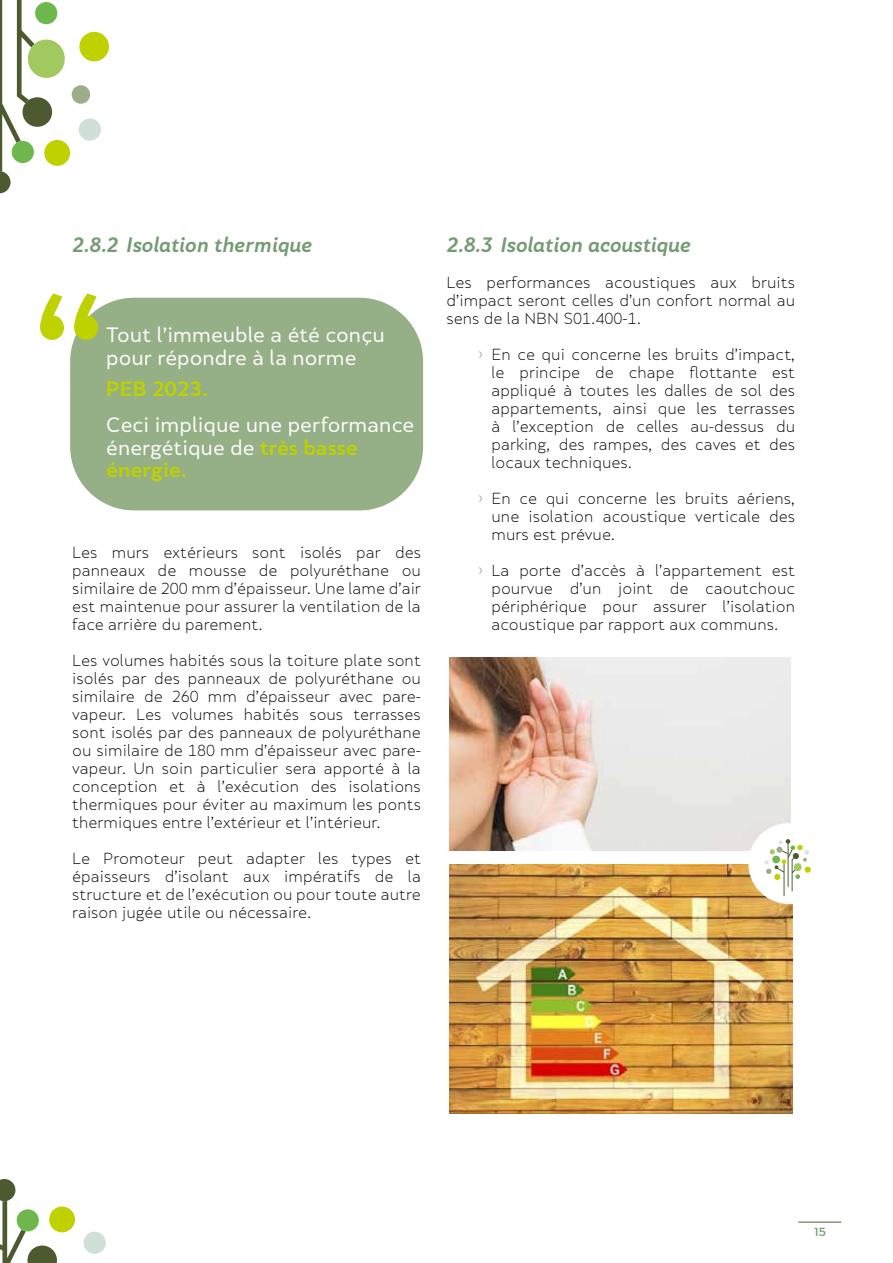
<style>
.page{position:relative;width:893px;height:1263px;background:#fff}
.page>*{position:absolute;margin:0;border:0;box-sizing:border-box;transform-origin:0 0}
.t1{font:19.5px/22.5px "Skola Sans";color:#fff}
.t2{font:italic 700 19.5px "Skola Sans";color:#749b73}
.t3{font:700 19.5px "Skola Sans";color:#bdd200}
.t4{font:300 15px/18px "Skola Sans";color:#000;text-align:justify}
.t5{font:700 12px "Neutraface 2 Display";color:#749b73;scale:1.05 1}
.s1{font-weight:700;color:#bdd200}
.s2{color:#749b73}
</style>
<div class="page">
<hr style="left:798px;top:1222px;width:43px;height:1px;background:#4d5a30">
<div style="left:79px;top:32px;width:30px;height:29px;background:#c0d100;border-radius:50%"></div>
<div style="left:79px;top:118px;width:22px;height:23px;background:#cfe0d7;border-radius:50%"></div>
<div style="left:72px;top:85px;width:18px;height:19px;background:#9bad89;border-radius:50%"></div>
<div style="left:44px;top:140px;width:26px;height:26px;background:#c0d100;border-radius:50%"></div>
<svg style="left:0;top:0;width:67px;height:193px"></svg>
<div style="left:84px;top:1232px;width:22px;height:22px;background:#cfe0d7;border-radius:50%"></div>
<div style="left:49px;top:1206px;width:26px;height:26px;background:#c0d100;border-radius:50%"></div>
<svg style="left:0;top:1179px;width:58px;height:84px"></svg>
<div style="left:70px;top:298px;width:353px;height:212px;background:#95af86;border-radius:64px"></div>
<svg style="left:40px;top:293px;width:58px;height:47px"></svg>
<img style="left:450px;top:864px;width:342px;height:250px">
<img style="left:450px;top:657px;width:340px;height:193px">
<div style="left:748px;top:823px;width:81px;height:81px;background:#fff;border-radius:50%"></div>
<svg style="left:764px;top:839px;width:45px;height:57px"></svg>
<h1 class="t2" style="left:72px;top:233px;width:241px">2.8.2 Isolation thermique</h1>
<h1 class="t1" style="left:106px;top:323px;width:280px">Tout l’immeuble a été conçu pour répondre à la norme</h1>
<h1 class="t3" style="left:106px;top:377px;width:103px">PEB 2023.</h1>
<h1 class="t1" style="left:106px;top:413px;width:309px">Ceci implique une performance énergétique de <span class="s1">très basse énergie.</span></h1>
<p class="t4" style="left:72px;top:543px;width:350px">Les murs extérieurs sont isolés par des panneaux de mousse de polyuréthane ou similaire de 200 mm d’épaisseur. Une lame d’air est maintenue pour assurer la ventilation de la face arrière du parement.</p>
<p class="t4" style="left:72px;top:651px;width:350px">Les volumes habités sous la toiture plate sont isolés par des panneaux de polyuréthane ou similaire de 260 mm d’épaisseur avec pare&shy;vapeur. Les volumes habités sous terrasses sont isolés par des panneaux de polyuréthane ou similaire de 180 mm d’épaisseur avec pare&shy;vapeur. Un soin particulier sera apporté à la conception et à l’exécution des isolations thermiques pour éviter au maximum les ponts thermiques entre l’extérieur et l’intérieur.</p>
<p class="t4" style="left:72px;top:849px;width:350px">Le Promoteur peut adapter les types et épaisseurs d’isolant aux impératifs de la structure et de l’exécution ou pour toute autre raison jugée utile ou nécessaire.</p>
<h1 class="t2" style="left:446px;top:233px;width:245px">2.8.3 Isolation acoustique</h1>
<p class="t4" style="left:446px;top:273px;width:350px">Les performances acoustiques aux bruits d’impact seront celles d’un confort normal au sens de la NBN S01.400-1.</p>
<p class="t4" style="left:491px;top:345px;width:305px;text-indent:-14px"><span class="s2">›</span> En ce qui concerne les bruits d’impact, le principe de chape flottante est appliqué à toutes les dalles de sol des appartements, ainsi que les terrasses à l’exception de celles au-dessus du parking, des rampes, des caves et des locaux techniques.</p>
<p class="t4" style="left:491px;top:489px;width:305px;text-indent:-14px"><span class="s2">›</span> En ce qui concerne les bruits aériens, une isolation acoustique verticale des murs est prévue.</p>
<p class="t4" style="left:491px;top:561px;width:305px;text-indent:-14px"><span class="s2">›</span> La porte d’accès à l’appartement est pourvue d’un joint de caoutchouc périphérique pour assurer l’isolation acoustique par rapport aux communs.</p>
<p class="t5" style="left:815px;top:1225px;width:12px">15</p>
</div>
